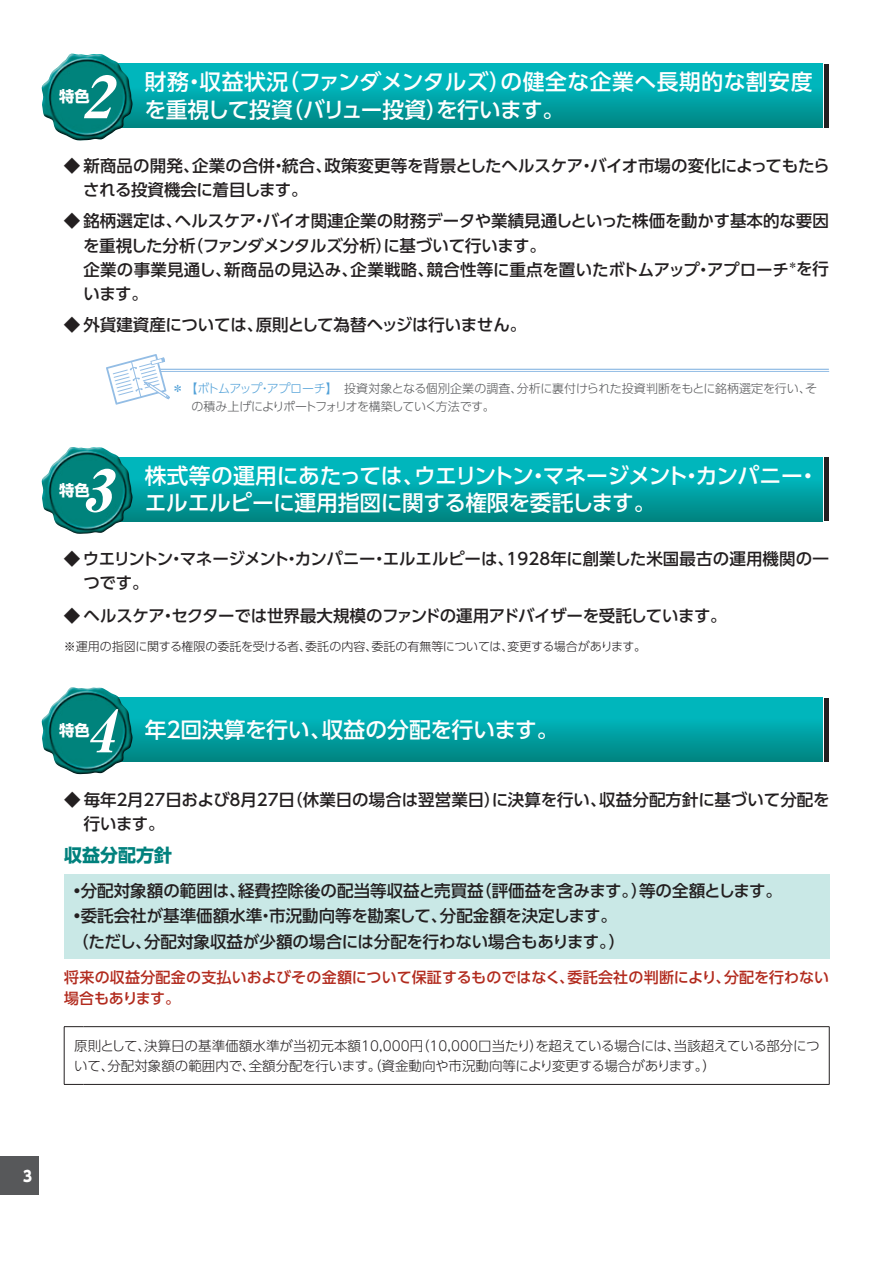
<style>
.page{position:relative;width:893px;height:1263px;background:#fff}
.page>*{position:absolute;margin:0;border:0;box-sizing:border-box;transform-origin:0 0}
.t1{font:italic 58.5px "Midashi Min Pro MA31";color:#fff;scale:1.04 1}
.t2{font:500 21.75px/27.8px "UD Shin Go Pro";letter-spacing:-.01em;color:#fff}
.t3{font:700 18px "UD Shin Go Pro";color:#00817d}
.t4{font:500 16.5px/24px "UD Shin Go Pro";letter-spacing:-.005em;color:#231f20}
.t5{font:700 15.3px "UD Shin Go Pro";color:#fff}
.t6{font:500 15px/21px "UD Shin Go Pro";letter-spacing:.005em;color:#b22b1e}
.t7{font:800 15px "UD Shin Go Pro";color:#fff;scale:.9 1}
.t8{font:300 13.5px/20.2px "UD Shin Go Pro";color:#231f20}
.t9{font:300 12px/18px "UD Shin Go Pro";letter-spacing:-.025em;color:#57585a}
.t10{font:300 12px "UD Shin Go Pro";letter-spacing:-.005em;color:#231f20}
.s1{color:#52a1d8}
.s2{font-weight:700}
</style>
<div class="page">
<div style="left:0;top:1157px;width:38px;height:38px;background:#57585a"></div>
<div style="left:78px;top:64px;width:745px;height:64px;background:linear-gradient(to bottom,#00c2cb,#008987)"></div>
<hr style="left:824px;top:64px;width:4px;height:64px;background:#231f20">
<img style="left:41px;top:54px;width:92px;height:87px">
<div style="left:78px;top:457px;width:745px;height:64px;background:linear-gradient(to bottom,#00c2cb,#008886)"></div>
<hr style="left:824px;top:457px;width:4px;height:64px;background:#231f20">
<img style="left:41px;top:447px;width:92px;height:87px">
<div style="left:78px;top:698px;width:745px;height:63px;background:linear-gradient(to bottom,#00c1ca,#008885)"></div>
<hr style="left:824px;top:698px;width:4px;height:63px;background:#231f20">
<img style="left:41px;top:687px;width:92px;height:87px">
<div style="left:64px;top:874px;width:765px;height:84px;background:#c9e8e6"></div>
<svg style="left:64px;top:1026px;width:20px;height:1px"></svg>
<hr style="left:64px;top:1027px;width:1px;height:57px;background:#231f20">
<hr style="left:84px;top:1026px;width:745px;height:1px;background:#231f20">
<hr style="left:829px;top:1027px;width:1px;height:57px;background:#231f20">
<svg style="left:64px;top:1084px;width:20px;height:1px"></svg>
<hr style="left:84px;top:1084px;width:745px;height:1px;background:#231f20">
<hr style="left:160px;top:369px;width:669px;height:1px;background:#93bde5">
<hr style="left:160px;top:371px;width:669px;height:1px;background:#93bde5">
<svg style="left:106px;top:354px;width:65px;height:51px"></svg>
<h1 class="t1" style="left:81px;top:51px;width:48px">2</h1>
<h2 class="t2" style="left:145px;top:67px;width:669px">財務・収益状況（ファンダメンタルズ）の健全な企業へ長期的な割安度を重視して投資（バリュー投資）を行います。</h2>
<p class="t4" style="left:83px;top:153px;width:748px;text-indent:-19px">◆ 新商品の開発、企業の合併・統合、政策変更等を背景としたヘルスケア・バイオ市場の変化によってもたらされる投資機会に着目します。</p>
<p class="t4" style="left:83px;top:209px;width:747px;text-indent:-19px">◆ 銘柄選定は、ヘルスケア・バイオ関連企業の財務データや業績見通しといった株価を動かす基本的な要因を重視した分析（ファンダメンタルズ分析）に基づいて行います。<br>企業の事業見通し、新商品の見込み、企業戦略、競合性等に重点を置いたボトムアップ・アプローチ<sup>＊</sup>を行います。</p>
<p class="t4" style="left:64px;top:312px;width:464px">◆ 外貨建資産については、原則として為替ヘッジは行いません。</p>
<p class="t5" style="left:59px;top:84px;width:32px">特色</p>
<p class="t9" style="left:191px;top:379px;width:627px;text-indent:-20px"><span class="s1">＊【ボトムアップ・アプローチ】</span>　投資対象となる個別企業の調査、分析に裏付けられた投資判断をもとに銘柄選定を行い、その積み上げによりポートフォリオを構築していく方法です。</p>
<h1 class="t1" style="left:81px;top:445px;width:48px">3</h1>
<h2 class="t2" style="left:145px;top:461px;width:676px">株式等の運用にあたっては、ウエリントン・マネージメント・カンパニー・エルエルピーに運用指図に関する権限を委託します。</h2>
<p class="t4" style="left:83px;top:547px;width:747px;text-indent:-19px">◆ウエリントン・マネージメント・カンパニー・エルエルピーは、1928年に創業した米国最古の運用機関の一つです。</p>
<p class="t4" style="left:64px;top:603px;width:664px">◆ ヘルスケア・セクターでは世界最大規模のファンドの運用アドバイザーを受託しています。</p>
<p class="t10" style="left:64px;top:637px;width:584px">※運用の指図に関する権限の委託を受ける者、委託の内容、委託の有無等については、変更する場合があります。</p>
<p class="t5" style="left:59px;top:478px;width:32px">特色</p>
<h1 class="t1" style="left:85px;top:685px;width:48px">4</h1>
<h2 class="t2" style="left:145px;top:715px;width:415px">年２回決算を行い、収益の分配を行います。</h2>
<p class="t4" style="left:84px;top:787px;width:747px;text-indent:-20px">◆ 毎年２月27日および８月27日（休業日の場合は翌営業日）に決算を行い、収益分配方針に基づいて分配を行います。</p>
<p class="t3" style="left:64px;top:840px;width:109px">収益分配方針</p>
<p class="t4" style="left:69px;top:877px;width:715px;line-height:25.5px"><span class="s2">・</span>分配対象額の範囲は、経費控除後の配当等収益と売買益（評価益を含みます。）等の全額とします。<span class="s2">・</span>委託会社が基準価額水準・市況動向等を勘案して、分配金額を決定します。<br>（ただし、分配対象収益が少額の場合には分配を行わない場合もあります。）</p>
<p class="t6" style="left:64px;top:966px;width:766px">将来の収益分配金の支払いおよびその金額について保証するものではなく、委託会社の判断により、分配を行わない場合もあります。</p>
<p class="t8" style="left:74px;top:1035px;width:747px">原則として、決算日の基準価額水準が当初元本額10,000円（10,000口当たり）を超えている場合には、当該超えている部分について、分配対象額の範囲内で、全額分配を行います。（資金動向や市況動向等により変更する場合があります。）</p>
<p class="t5" style="left:59px;top:718px;width:32px">特色</p>
<p class="t7" style="left:23px;top:1163px;width:11px">3</p>
</div>
